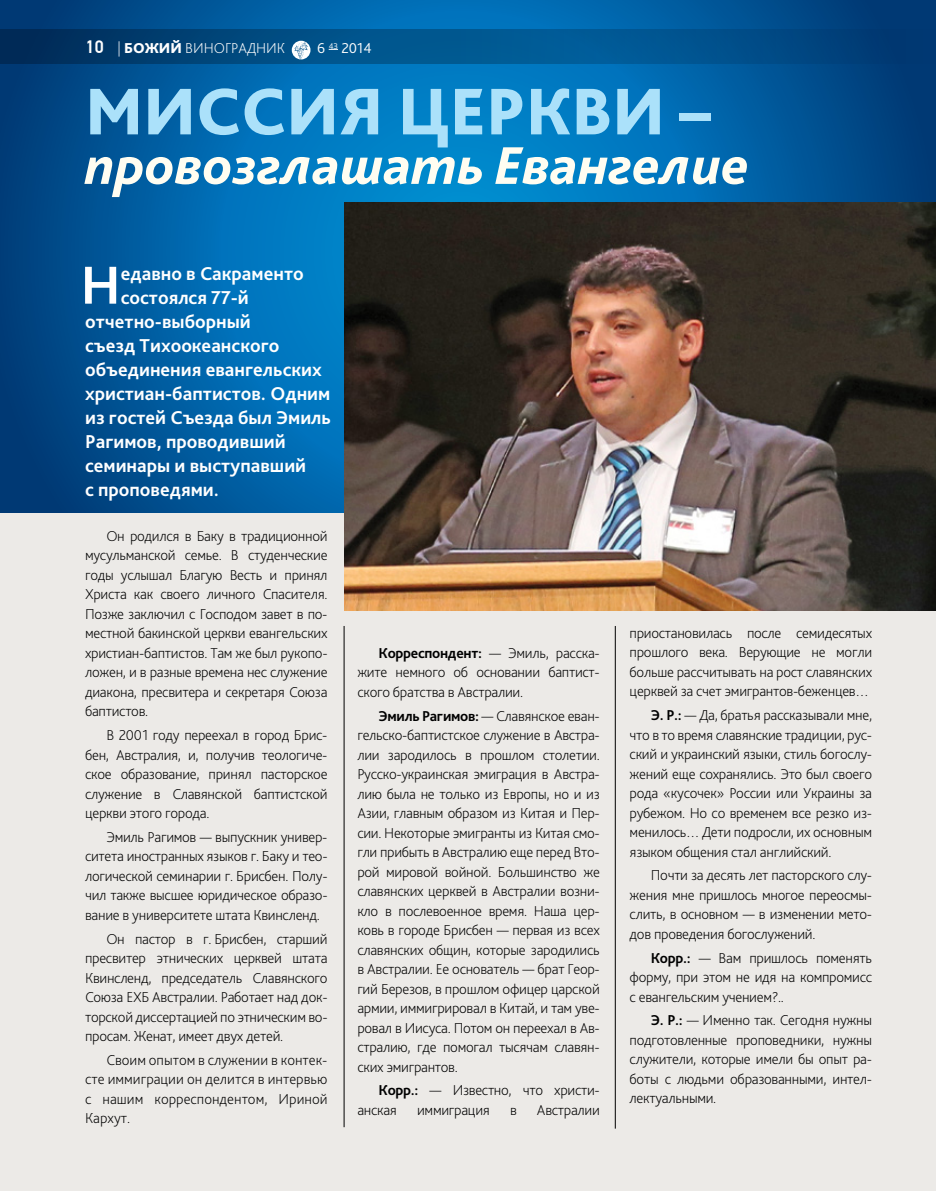
<style>
.page{position:relative;width:936px;height:1191px;background:#fff}
.page>*{position:absolute;margin:0;border:0;box-sizing:border-box;transform-origin:0 0}
.t1{font:800 69px "Bliss Pro";color:#abe1fa}
.t2{font:700 55.95px "Bliss Pro";color:#fff}
.t3{font:italic 800 55.5px "Bliss Pro";color:#fffdf1}
.t4{font:700 19.5px "Bliss Pro";color:#fff}
.t5{font:200 15px/19.5px "Bliss Pro";letter-spacing:-.02em;color:#000;text-align:justify}
.t6{font:200 15px "Bliss Pro";color:#fff}
.t7{font:300 15px "Bliss Pro";color:#fff}
.s1{font-family:"PF Din Text Pro";font-weight:500;font-size:18px}
.s2{font-weight:800}
.s3{font-weight:700}
</style>
<div class="page">
<div style="left:0;top:0;width:935px;height:1191px;background:#eceae7"></div>
<svg style="left:0;top:0;width:935px;height:512px;background:#0061a4"></svg>
<hr style="left:344px;top:626px;width:1px;height:501px;background:#000">
<hr style="left:615px;top:626px;width:1px;height:502px;background:#000">
<img style="left:344px;top:202px;width:591px;height:408px">
<svg style="left:0;top:30px;width:935px;height:34px;background:#004a81"></svg>
<svg style="left:292px;top:41px;width:18px;height:18px"></svg>
<p class="t6" style="left:85px;top:39px;width:201px"><span class="s1">10</span> | <span class="s2">БОЖИЙ</span> ВИНОГРАДНИК</p>
<p class="t7" style="left:317px;top:39px;width:56px">6 <sup>43</sup> 2014</p>
<h1 class="t1" style="left:85px;top:69px;width:627px">МИССИЯ ЦЕРКВИ –</h1>
<h3 class="t3" style="left:85px;top:131px;width:665px">провозглашать Евангелие</h3>
<h2 class="t2" style="left:81px;top:250px;width:42px">Н</h2>
<h3 class="t4" style="left:121px;top:261px;width:184px">едавно в Сакраменто</h3>
<h3 class="t4" style="left:121px;top:285px;width:130px">состоялся 77-й</h3>
<h3 class="t4" style="left:85px;top:309px;width:167px">отчетно-выборный</h3>
<h3 class="t4" style="left:85px;top:333px;width:196px">съезд Тихоокеанского</h3>
<h3 class="t4" style="left:85px;top:357px;width:238px">объединения евангельских</h3>
<h3 class="t4" style="left:85px;top:381px;width:247px">христиан-баптистов. Одним</h3>
<h3 class="t4" style="left:85px;top:405px;width:247px">из гостей Съезда был Эмиль</h3>
<h3 class="t4" style="left:85px;top:429px;width:202px">Рагимов, проводивший</h3>
<h3 class="t4" style="left:85px;top:453px;width:223px">семинары и выступавший</h3>
<h3 class="t4" style="left:85px;top:477px;width:135px">с проповедями.</h3>
<p class="t5" style="left:85px;top:525px;width:244px;text-indent:21px">Он родился в Баку в традиционной мусульманской семье. В студенческие годы услышал Благую Весть и принял Христа как своего личного Спасителя.<br>Позже заключил с Господом завет в по&shy;местной бакинской церкви евангельских христиан-баптистов. Там же был рукопо&shy;ложен, и в разные времена нес служение диакона, пресвитера и секретаря Союза баптистов.</p>
<p class="t5" style="left:85px;top:725px;width:244px;text-indent:21px">В 2001 году переехал в город Брис&shy;бен, Австралия, и, получив теологиче&shy;ское образование, принял пасторское служение в Славянской баптистской церкви этого города.</p>
<p class="t5" style="left:85px;top:826px;width:244px;text-indent:21px">Эмиль Рагимов — выпускник универ&shy;ситета иностранных языков г. Баку и тео&shy;логической семинарии г. Брисбен. Полу&shy;чил также высшее юридическое образо&shy;вание в университете штата Квинсленд.</p>
<p class="t5" style="left:85px;top:928px;width:244px;text-indent:21px">Он пастор в г. Брисбен, старший пресвитер этнических церквей штата Квинсленд, председатель Славянского Союза ЕХБ Австралии. Работает над док&shy;торской диссертацией по этническим во&shy;просам. Женат, имеет двух детей.</p>
<p class="t5" style="left:85px;top:1049px;width:244px;text-indent:21px">Своим опытом в служении в контек&shy;сте иммиграции он делится в интервью с нашим корреспондентом, Ириной Кархут.</p>
<p class="t5" style="left:357px;top:642px;width:244px;text-indent:21px"><span class="s3">Корреспондент:</span> — Эмиль, расска&shy;жите немного об основании баптист&shy;ского братства в Австралии.</p>
<p class="t5" style="left:357px;top:705px;width:244px;text-indent:21px"><span class="s3">Эмиль Рагимов:</span> — Славянское еван&shy;гельско-баптистское служение в Австра&shy;лии зародилось в прошлом столетии.<br>Русско-украинская эмиграция в Австра&shy;лию была не только из Европы, но и из Азии, главным образом из Китая и Пер&shy;сии. Некоторые эмигранты из Китая смо&shy;гли прибыть в Австралию еще перед Вто&shy;рой мировой войной. Большинство же славянских церквей в Австралии возни&shy;кло в послевоенное время. Наша цер&shy;ковь в городе Брисбен — первая из всех славянских общин, которые зародились в Австралии. Ее основатель — брат Геор&shy;гий Березов, в прошлом офицер царской армии, иммигрировал в Китай, и там уве&shy;ровал в Иисуса. Потом он переехал в Ав&shy;стралию, где помогал тысячам славян&shy;ских эмигрантов.</p>
<p class="t5" style="left:357px;top:1080px;width:244px;text-indent:21px"><span class="s3">Корр.:</span> — Известно, что христи&shy;анская</p>
<p class="t5" style="left:417px;top:1099px;width:74px">иммиграция</p>
<p class="t5" style="left:510px;top:1099px;width:8px">в</p>
<p class="t5" style="left:537px;top:1099px;width:64px">Австралии</p>
<p class="t5" style="left:629px;top:622px;width:244px">приостановилась после семидесятых прошлого века. Верующие не могли больше рассчитывать на рост славянских церквей за счет эмигрантов-беженцев…</p>
<p class="t5" style="left:629px;top:705px;width:244px;text-indent:21px"><span class="s3">Э. Р.:</span> — Да, братья рассказывали мне, что в то время славянские традиции, рус&shy;ский и украинский языки, стиль богослу&shy;жений еще сохранялись. Это был своего рода «кусочек» России или Украины за рубежом. Но со временем все резко из&shy;менилось… Дети подросли, их основным языком общения стал английский.</p>
<p class="t5" style="left:629px;top:865px;width:244px;text-indent:21px">Почти за десять лет пасторского слу&shy;жения мне пришлось многое переосмы&shy;слить, в основном — в изменении мето&shy;дов проведения богослужений.</p>
<p class="t5" style="left:629px;top:947px;width:244px;text-indent:21px"><span class="s3">Корр.:</span> — Вам пришлось поменять форму, при этом не идя на компромисс с евангельским учением?..</p>
<p class="t5" style="left:629px;top:1010px;width:244px;text-indent:21px"><span class="s3">Э. Р.:</span> — Именно так. Сегодня нужны подготовленные проповедники, нужны служители, которые имели бы опыт ра&shy;боты с людьми образованными, интел&shy;лектуальными.</p>
</div>
